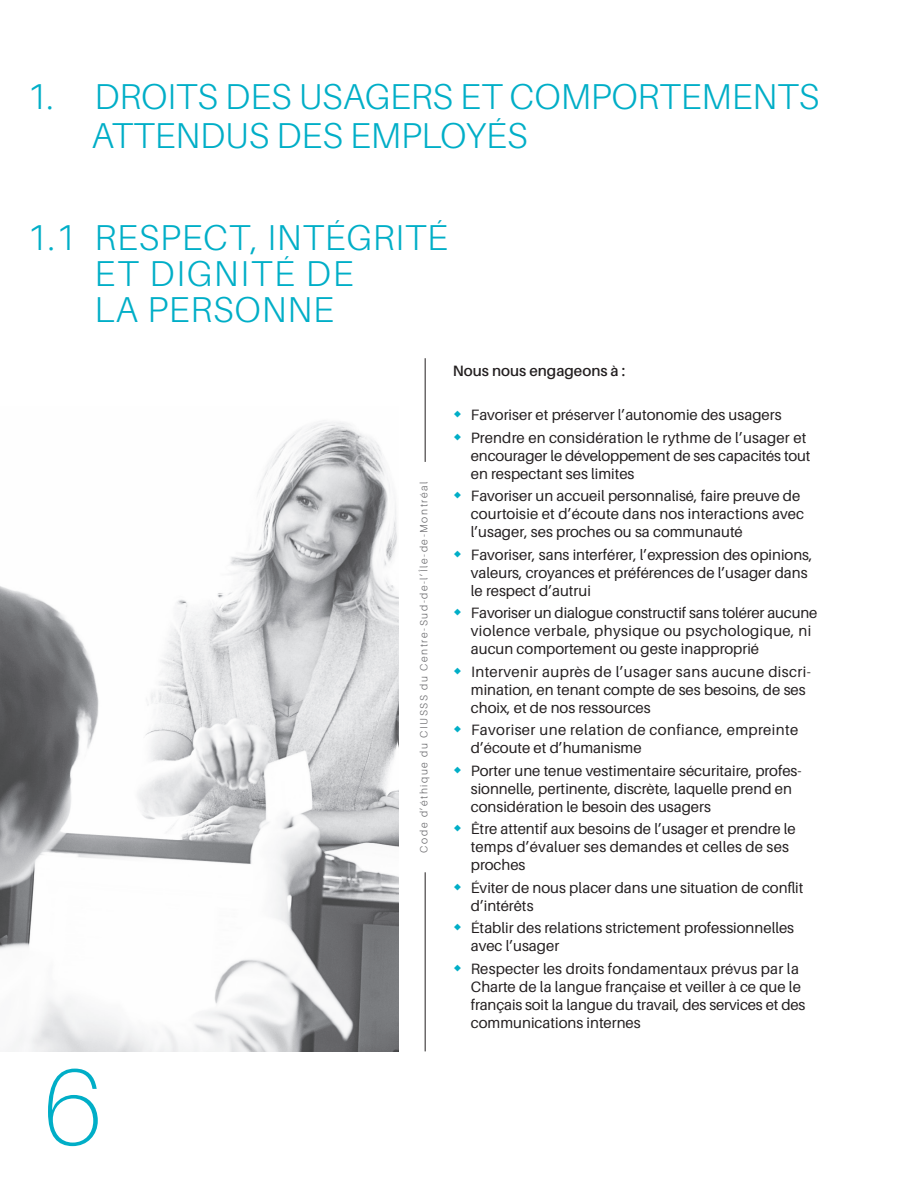
<style>
.page{position:relative;width:918px;height:1188px;background:#fff}
.page>*{position:absolute;margin:0;border:0;box-sizing:border-box;transform-origin:0 0}
.t1{font:100 108px "Aileron";color:#00aec7}
.t2{font:300 36px/39px "Aileron";color:#00aec7}
.t3{font:300 36px "Aileron";letter-spacing:.025em;color:#00aec7}
.t4{font:300 36px "Aileron";letter-spacing:.05em;color:#00aec7}
.t5{font:15px/18px "Aileron";color:#231f20}
.t6{font:15px/18px "Aileron";letter-spacing:.025em;color:#231f20}
.t7{font:600 15px "Aileron";color:#231f20}
.t8{font:300 10.5px "Aileron";letter-spacing:.15em;color:#636366}
</style>
<div class="page">
<hr style="left:425px;top:358px;width:1px;height:104px;background:#231f20">
<hr style="left:425px;top:872px;width:1px;height:179px;background:#231f20">
<img style="left:0;top:422px;width:398px;height:629px">
<p class="t2" style="left:92px;top:77px;width:730px;text-indent:-65px">1. DROITS DES USAGERS ET COMPORTEMENTS<br>ATTENDUS DES EMPLOYÉS</p>
<p class="t3" style="left:27px;top:218px;width:422px">1.1 RESPECT, INTÉGRITÉ</p>
<p class="t4" style="left:94px;top:254px;width:261px">ET DIGNITÉ DE</p>
<p class="t3" style="left:94px;top:290px;width:241px">LA PERSONNE</p>
<h1 class="t1" style="left:43px;top:1048px;width:60px">6</h1>
<p class="t8" style="left:418px;top:853px;width:372px;rotate:-90deg">Code d’éthique du CIUSSS du Centre-Sud-de-l’Île-de-Montréal</p>
<p class="t7" style="left:453px;top:362px;width:174px">Nous nous engageons à :</p>
<p class="t5" style="left:471px;top:406px;width:312px">Favoriser et préserver l’autonomie des usagers</p>
<p class="t5" style="left:471px;top:429px;width:341px">Prendre en considération le rythme de l’usager et encourager le développement de ses capacités tout en respectant ses limites</p>
<p class="t5" style="left:471px;top:487px;width:335px">Favoriser un accueil personnalisé, faire preuve de courtoisie et d’écoute dans nos interactions avec l’usager, ses proches ou sa communauté</p>
<p class="t5" style="left:471px;top:546px;width:343px">Favoriser, sans interférer, l’expression des opinions, valeurs, croyances et préférences de l’usager dans le respect d’autrui</p>
<p class="t5" style="left:471px;top:604px;width:348px">Favoriser un dialogue constructif sans tolérer aucune violence verbale, physique ou psychologique, ni aucun comportement ou geste inapproprié</p>
<p class="t5" style="left:471px;top:663px;width:342px">Intervenir auprès de l’usager sans aucune discri&shy;mination, en tenant compte de ses besoins, de ses choix, et de nos ressources</p>
<p class="t6" style="left:471px;top:721px;width:329px">Favoriser une relation de confiance, empreinte d’écoute et d’humanisme</p>
<p class="t5" style="left:471px;top:762px;width:332px">Porter une tenue vestimentaire sécuritaire, profes&shy;sionnelle, pertinente, discrète, laquelle prend en considération le besoin des usagers</p>
<p class="t5" style="left:471px;top:820px;width:326px">Être attentif aux besoins de l’usager et prendre le temps d’évaluer ses demandes et celles de ses proches</p>
<p class="t5" style="left:471px;top:879px;width:334px">Éviter de nous placer dans une situation de conflit d’intérêts</p>
<p class="t5" style="left:471px;top:919px;width:325px">Établir des relations strictement professionnelles avec l’usager</p>
<p class="t5" style="left:471px;top:960px;width:336px">Respecter les droits fondamentaux prévus par la Charte de la langue française et veiller à ce que le français soit la langue du travail, des services et des communications internes</p>
</div>
